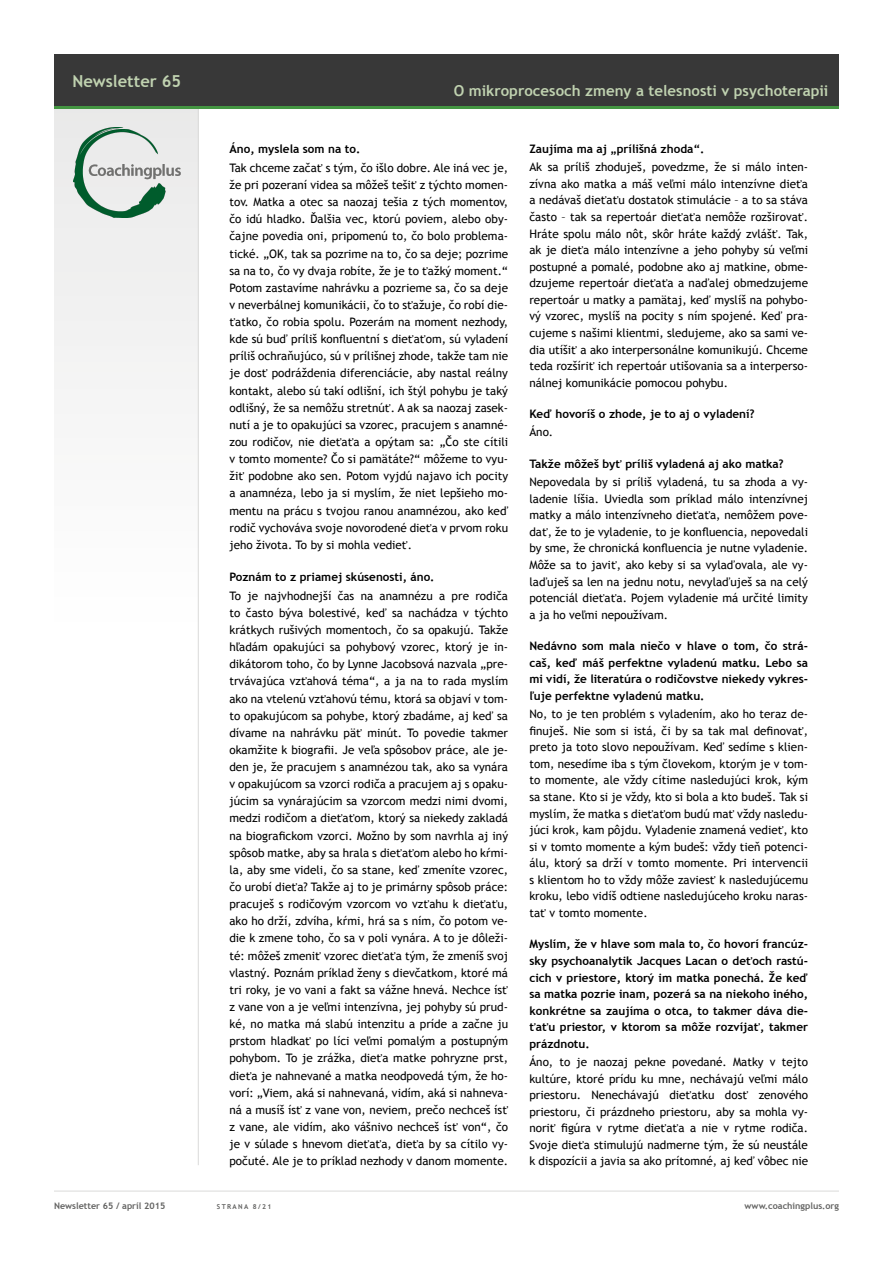
<style>
.page{position:relative;width:893px;height:1263px;background:#fff}
.page>*{position:absolute;margin:0;border:0;box-sizing:border-box;transform-origin:0 0}
.t1{font:700 16.5px "Trebuchet MS";color:#c0d2b0}
.t2{font:700 15px "Trebuchet MS";color:#c0d2b0}
.t3{font:11.7px/17.1px "Trebuchet MS";color:#000;text-align:justify}
.t4{font:700 11.7px/16.5px "Trebuchet MS";color:#000;text-align:justify}
.t5{font:700 9px "Trebuchet MS";color:#636362}
.t6{font:700 6.75px "Trebuchet MS";letter-spacing:.2em;color:#636362}
</style>
<div class="page">
<div style="left:54px;top:106px;width:145px;height:525px;background:#f5f5f5"></div>
<hr style="left:54px;top:1191px;width:785px;height:1px;background:#dadad9">
<hr style="left:198px;top:108px;width:1px;height:1057px;background:#dadad9">
<div style="left:54px;top:54px;width:785px;height:53px;background:#383838"></div>
<hr style="left:54px;top:106px;width:785px;height:3px;background:#449542">
<img style="left:74px;top:127px;width:106px;height:91px">
<h1 class="t1" style="left:72px;top:70px;width:110px">Newsletter 65</h1>
<p class="t2" style="left:454px;top:81px;width:376px">O mikroprocesoch zmeny a telesnosti v psychoterapii</p>
<p class="t4" style="left:229px;top:141px;width:132px">Áno, myslela som na to.</p>
<p class="t3" style="left:229px;top:159px;width:280px">Tak chceme začať s tým, čo išlo dobre. Ale iná vec je, že pri pozeraní videa sa môžeš tešiť z týchto momen&shy;tov. Matka a otec sa naozaj tešia z tých momentov, čo idú hladko. Ďalšia vec, ktorú poviem, alebo oby&shy;čajne povedia oni, pripomenú to, čo bolo problema&shy;tické. „OK, tak sa pozrime na to, čo sa deje; pozrime sa na to, čo vy dvaja robíte, že je to ťažký moment.“ Potom zastavíme nahrávku a pozrieme sa, čo sa deje v neverbálnej komunikácii, čo to sťažuje, čo robí die&shy;ťatko, čo robia spolu. Pozerám na moment nezhody, kde sú buď príliš konfluentní s dieťaťom, sú vyladení príliš ochraňujúco, sú v prílišnej zhode, takže tam nie je dosť podráždenia diferenciácie, aby nastal reálny kontakt, alebo sú takí odlišní, ich štýl pohybu je taký odlišný, že sa nemôžu stretnúť. A ak sa naozaj zasek&shy;nutí a je to opakujúci sa vzorec, pracujem s anamné&shy;zou rodičov, nie dieťaťa a opýtam sa: „Čo ste cítili v tomto momente? Čo si pamätáte?“ môžeme to vyu&shy;žiť podobne ako sen. Potom vyjdú najavo ich pocity a anamnéza, lebo ja si myslím, že niet lepšieho mo&shy;mentu na prácu s tvojou ranou anamnézou, ako keď rodič vychováva svoje novorodené dieťa v prvom roku jeho života. To by si mohla vedieť.</p>
<p class="t4" style="left:229px;top:568px;width:207px">Poznám to z priamej skúsenosti, áno.</p>
<p class="t3" style="left:229px;top:587px;width:280px">To je najvhodnejší čas na anamnézu a pre rodiča to často býva bolestivé, keď sa nachádza v týchto krátkych rušivých momentoch, čo sa opakujú. Takže hľadám opakujúci sa pohybový vzorec, ktorý je in&shy;dikátorom toho, čo by Lynne Jacobsová nazvala „pre&shy;trvávajúca vzťahová téma“, a ja na to rada myslím ako na vtelenú vzťahovú tému, ktorá sa objaví v tom&shy;to opakujúcom sa pohybe, ktorý zbadáme, aj keď sa dívame na nahrávku päť minút. To povedie takmer okamžite k biografii. Je veľa spôsobov práce, ale je&shy;den je, že pracujem s anamnézou tak, ako sa vynára v opakujúcom sa vzorci rodiča a pracujem aj s opaku&shy;júcim sa vynárajúcim sa vzorcom medzi nimi dvomi, medzi rodičom a dieťaťom, ktorý sa niekedy zakladá na biografickom vzorci. Možno by som navrhla aj iný spôsob matke, aby sa hrala s dieťaťom alebo ho kŕmi&shy;la, aby sme videli, čo sa stane, keď zmeníte vzorec, čo urobí dieťa? Takže aj to je primárny spôsob práce: pracuješ s rodičovým vzorcom vo vzťahu k dieťaťu, ako ho drží, zdvíha, kŕmi, hrá sa s ním, čo potom ve&shy;die k zmene toho, čo sa v poli vynára. A to je dôleži&shy;té: môžeš zmeniť vzorec dieťaťa tým, že zmeníš svoj vlastný. Poznám príklad ženy s dievčatkom, ktoré má tri roky, je vo vani a fakt sa vážne hnevá. Nechce ísť z vane von a je veľmi intenzívna, jej pohyby sú prud&shy;ké, no matka má slabú intenzitu a príde a začne ju prstom hladkať po líci veľmi pomalým a postupným pohybom. To je zrážka, dieťa matke pohryzne prst, dieťa je nahnevané a matka neodpovedá tým, že ho&shy;vorí: „Viem, aká si nahnevaná, vidím, aká si nahneva&shy;ná a musíš ísť z vane von, neviem, prečo nechceš ísť z vane, ale vidím, ako vášnivo nechceš ísť von“, čo je v súlade s hnevom dieťaťa, dieťa by sa cítilo vy&shy;počuté. Ale je to príklad nezhody v danom momente.</p>
<p class="t4" style="left:529px;top:141px;width:177px">Zaujíma ma aj „prílišná zhoda“.</p>
<p class="t3" style="left:529px;top:159px;width:280px;line-height:16.5px">Ak sa príliš zhoduješ, povedzme, že si málo inten&shy;zívna ako matka a máš veľmi málo intenzívne dieťa a nedávaš dieťaťu dostatok stimulácie – a to sa stáva často – tak sa repertoár dieťaťa nemôže rozširovať.<br>Hráte spolu málo nôt, skôr hráte každý zvlášť. Tak, ak je dieťa málo intenzívne a jeho pohyby sú veľmi postupné a pomalé, podobne ako aj matkine, obme&shy;dzujeme repertoár dieťaťa a naďalej obmedzujeme repertoár u matky a pamätaj, keď myslíš na pohybo&shy;vý vzorec, myslíš na pocity s ním spojené. Keď pra&shy;cujeme s našimi klientmi, sledujeme, ako sa sami ve&shy;dia utíšiť a ako interpersonálne komunikujú. Chceme teda rozšíriť ich repertoár utišovania sa a interperso&shy;nálnej komunikácie pomocou pohybu.</p>
<p class="t4" style="left:529px;top:406px;width:227px">Keď hovoríš o zhode, je to aj o vyladení?</p>
<p class="t3" style="left:529px;top:424px;width:25px">Áno.</p>
<p class="t4" style="left:529px;top:455px;width:256px">Takže môžeš byť príliš vyladená aj ako matka?</p>
<p class="t3" style="left:529px;top:474px;width:280px;line-height:16.5px">Nepovedala by si príliš vyladená, tu sa zhoda a vy&shy;ladenie líšia. Uviedla som príklad málo intenzívnej matky a málo intenzívneho dieťaťa, nemôžem pove&shy;dať, že to je vyladenie, to je konfluencia, nepovedali by sme, že chronická konfluencia je nutne vyladenie.<br>Môže sa to javiť, ako keby si sa vylaďovala, ale vy&shy;laďuješ sa len na jednu notu, nevylaďuješ sa na celý potenciál dieťaťa. Pojem vyladenie má určité limity a ja ho veľmi nepoužívam.</p>
<p class="t4" style="left:529px;top:638px;width:280px">Nedávno som mala niečo v hlave o tom, čo strá&shy;caš, keď máš perfektne vyladenú matku. Lebo sa mi vidí, že literatúra o rodičovstve niekedy vykres&shy;ľuje perfektne vyladenú matku.</p>
<p class="t3" style="left:529px;top:706px;width:280px;line-height:16.5px">No, to je ten problém s vyladením, ako ho teraz de&shy;finuješ. Nie som si istá, či by sa tak mal definovať, preto ja toto slovo nepoužívam. Keď sedíme s klien&shy;tom, nesedíme iba s tým človekom, ktorým je v tom&shy;to momente, ale vždy cítime nasledujúci krok, kým sa stane. Kto si je vždy, kto si bola a kto budeš. Tak si myslím, že matka s dieťaťom budú mať vždy nasledu&shy;júci krok, kam pôjdu. Vyladenie znamená vedieť, kto si v tomto momente a kým budeš: vždy tieň potenci&shy;álu, ktorý sa drží v tomto momente. Pri intervencii s klientom ho to vždy môže zaviesť k nasledujúcemu kroku, lebo vidíš odtiene nasledujúceho kroku naras&shy;tať v tomto momente.</p>
<p class="t4" style="left:529px;top:936px;width:280px">Myslím, že v hlave som mala to, čo hovorí francúz&shy;sky psychoanalytik Jacques Lacan o deťoch rastú&shy;cich v priestore, ktorý im matka ponechá. Že keď sa matka pozrie inam, pozerá sa na niekoho iného, konkrétne sa zaujíma o otca, to takmer dáva die&shy;ťaťu priestor, v ktorom sa môže rozvíjať, takmer prázdnotu.</p>
<p class="t3" style="left:529px;top:1054px;width:280px;line-height:16.5px">Áno, to je naozaj pekne povedané. Matky v tejto kultúre, ktoré prídu ku mne, nechávajú veľmi málo priestoru. Nenechávajú dieťatku dosť zenového priestoru, či prázdneho priestoru, aby sa mohla vy&shy;noriť figúra v rytme dieťaťa a nie v rytme rodiča.<br>Svoje dieťa stimulujú nadmerne tým, že sú neustále k dispozícii a javia sa ako prítomné, aj keď vôbec nie</p>
<p class="t5" style="left:54px;top:1200px;width:113px">Newsletter 65 / apríl 2015</p>
<p class="t6" style="left:217px;top:1202px;width:56px">strana 8/21</p>
<p class="t5" style="left:745px;top:1200px;width:96px">www.coachingplus.org</p>
</div>
